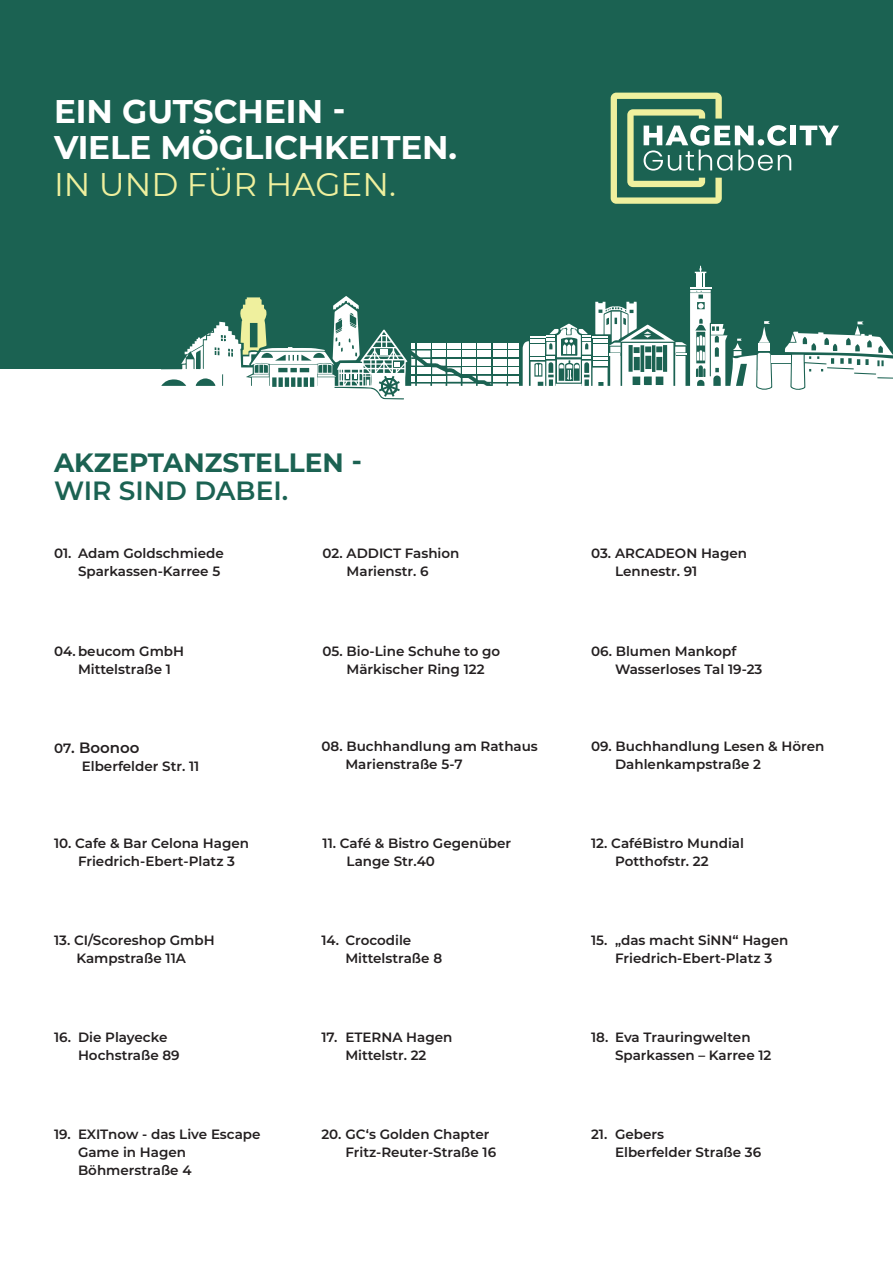
<style>
.page{position:relative;width:893px;height:1263px;background:#fff}
.page>*{position:absolute;margin:0;border:0;box-sizing:border-box;transform-origin:0 0}
.t1{font:700 32.7px/36.3px "Montserrat";letter-spacing:-.005em;color:#fff}
.t2{font:32.7px "Montserrat";color:#eff09e}
.t3{font:700 26.4px "Montserrat";color:#1b6252}
.t4{font:600 26.4px "Montserrat";color:#1b6252}
.t5{font:600 15px "Montserrat";color:#231f20}
.t6{font:600 13.5px/18px "Montserrat";color:#231f20}
.s1{font-size:13.5px}
</style>
<div class="page">
<div style="left:0;top:0;width:893px;height:406px;background:#1b6252"></div>
<div style="left:791px;top:126px;width:5px;height:19px;background:#fff"></div>
<svg style="left:800px;top:126px;width:39px;height:19px"></svg>
<svg style="left:611px;top:93px;width:180px;height:111px"></svg>
<svg style="left:161px;top:293px;width:732px;height:113px"></svg>
<svg style="left:757px;top:353px;width:14px;height:36px"></svg>
<div style="left:771px;top:355px;width:20px;height:8px;background:#fff"></div>
<svg style="left:711px;top:324px;width:14px;height:11px"></svg>
<div style="left:493px;top:351px;width:13px;height:6px;background:#fff"></div>
<div style="left:493px;top:367px;width:13px;height:7px;background:#fff"></div>
<div style="left:493px;top:359px;width:13px;height:7px;background:#fff"></div>
<div style="left:493px;top:376px;width:13px;height:6px;background:#fff"></div>
<div style="left:759px;top:343px;width:11px;height:8px;background:#fff"></div>
<div style="left:493px;top:343px;width:13px;height:6px;background:#fff"></div>
<div style="left:508px;top:367px;width:11px;height:7px;background:#fff"></div>
<div style="left:508px;top:350px;width:11px;height:7px;background:#fff"></div>
<div style="left:508px;top:359px;width:11px;height:7px;background:#fff"></div>
<div style="left:508px;top:376px;width:11px;height:6px;background:#fff"></div>
<div style="left:508px;top:343px;width:11px;height:6px;background:#fff"></div>
<svg style="left:690px;top:266px;width:21px;height:27px"></svg>
<svg style="left:785px;top:322px;width:108px;height:67px"></svg>
<svg style="left:759px;top:321px;width:11px;height:22px"></svg>
<svg style="left:733px;top:339px;width:9px;height:17px"></svg>
<svg style="left:411px;top:343px;width:80px;height:42px"></svg>
<svg style="left:181px;top:331px;width:32px;height:33px"></svg>
<svg style="left:383px;top:380px;width:13px;height:12px"></svg>
<svg style="left:697px;top:335px;width:8px;height:26px"></svg>
<svg style="left:380px;top:349px;width:8px;height:6px"></svg>
<svg style="left:394px;top:362px;width:6px;height:5px"></svg>
<svg style="left:698px;top:303px;width:6px;height:6px"></svg>
<svg style="left:240px;top:296px;width:120px;height:83px"></svg>
<svg style="left:530px;top:302px;width:157px;height:81px"></svg>
<div style="left:0;top:369px;width:161px;height:38px;background:#fff"></div>
<h1 class="t1" style="left:54px;top:92px;width:404px">EIN GUTSCHEIN -<br>VIELE MÖGLICHKEITEN.</h1>
<h1 class="t2" style="left:54px;top:162px;width:343px">IN UND FÜR HAGEN.</h1>
<h2 class="t3" style="left:54px;top:444px;width:310px">AKZEPTANZSTELLEN -</h2>
<h2 class="t4" style="left:54px;top:472px;width:236px">WIR SIND DABEI.</h2>
<p class="t6" style="left:54px;top:543px;width:171px;text-align:right">01. Adam Goldschmiede<br>Sparkassen-Karree 5</p>
<p class="t6" style="left:323px;top:543px;width:138px;text-align:center">02. ADDICT Fashion<br>Marienstr. 6</p>
<p class="t6" style="left:615px;top:543px;width:134px;text-indent:-24px">03. ARCADEON Hagen<br>Lennestr. 91</p>
<p class="t6" style="left:78px;top:641px;width:108px;text-indent:-24px">04. beucom GmbH<br>Mittelstraße 1</p>
<p class="t6" style="left:615px;top:641px;width:149px;text-indent:-24px">06. Blumen Mankopf<br>Wasserloses Tal 19-23</p>
<p class="t6" style="left:347px;top:642px;width:155px;text-indent:-24px">05. Bio-Line Schuhe to go<br>Märkischer Ring 122</p>
<p class="t5" style="left:54px;top:737px;width:87px"><span class="s1">07</span>. Boonoo</p>
<p class="t6" style="left:82px;top:756px;width:119px">Elberfelder Str. 11</p>
<p class="t6" style="left:345px;top:737px;width:194px;text-indent:-24px">08. Buchhandlung am Rathaus<br>Marienstraße 5-7</p>
<p class="t6" style="left:615px;top:737px;width:211px;text-indent:-24px">09. Buchhandlung Lesen &amp; Hören<br>Dahlenkampstraße 2</p>
<p class="t6" style="left:78px;top:834px;width:173px;text-indent:-24px">10. Cafe &amp; Bar Celona Hagen<br>Friedrich-Ebert-Platz 3</p>
<p class="t6" style="left:347px;top:834px;width:166px;text-indent:-24px">11. Café &amp; Bistro Gegenüber<br>Lange Str.40</p>
<p class="t6" style="left:615px;top:834px;width:130px;text-indent:-24px">12. CaféBistro Mundial<br>Potthofstr. 22</p>
<p class="t6" style="left:54px;top:930px;width:162px;text-align:center">13. CI/Scoreshop GmbH<br>Kampstraße 11A</p>
<p class="t6" style="left:345px;top:930px;width:98px;text-indent:-24px">14. Crocodile<br>Mittelstraße 8</p>
<p class="t6" style="left:591px;top:930px;width:199px;text-align:center">15. „das macht SiNN“ Hagen<br>Friedrich-Ebert-Platz 3</p>
<p class="t6" style="left:78px;top:1027px;width:103px;text-indent:-24px">16. Die Playecke<br>Hochstraße 89</p>
<p class="t6" style="left:321px;top:1027px;width:133px;text-align:center">17. ETERNA Hagen<br>Mittelstr. 22</p>
<p class="t6" style="left:615px;top:1027px;width:158px;text-indent:-24px">18. Eva Trauringwelten<br>Sparkassen – Karree 12</p>
<p class="t6" style="left:78px;top:1124px;width:184px;text-indent:-24px">19. EXITnow - das Live Escape<br>Game in Hagen<br>Böhmerstraße 4</p>
<p class="t6" style="left:345px;top:1124px;width:152px;text-indent:-24px">20. GC‘s Golden Chapter<br>Fritz-Reuter-Straße 16</p>
<p class="t6" style="left:615px;top:1124px;width:148px;text-indent:-24px">21. Gebers<br>Elberfelder Straße 36</p>
</div>
